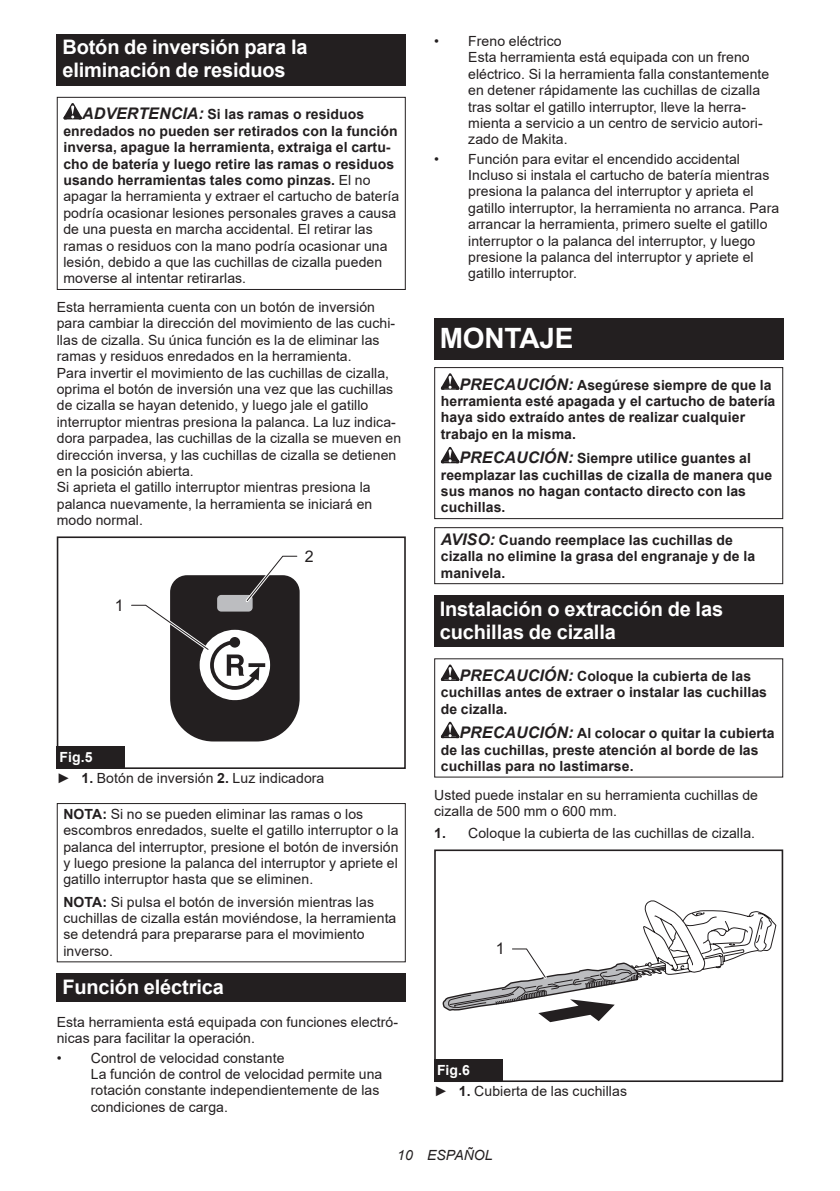
<style>
.page{position:relative;width:840px;height:1191px;background:#fff}
.page>*{position:absolute;margin:0;border:0;box-sizing:border-box;transform-origin:0 0}
.t1{font:700 28px "Arial";letter-spacing:-.01em;color:#fff}
.t2{font:700 20px/23.4px "Arial";letter-spacing:-.01em;color:#fff}
.t3{font:16px "Arial";color:#231f20}
.t4{font:14px/16.4px "Arial";letter-spacing:.005em;color:#231f20}
.t5{font:700 14px/16.4px "Arial";letter-spacing:.005em;color:#231f20}
.t6{font:italic 14px "Arial";letter-spacing:.005em;color:#231f20}
.s1{font-weight:700;font-style:italic;font-size:16px}
.s2{font-weight:700}
.s3{font-weight:700;color:#fff}
.s4{font-style:italic;font-size:16px}
</style>
<div class="page">
<div style="left:57px;top:34px;width:348px;height:52px;background:#231f20"></div>
<svg style="left:63px;top:103px;width:19px;height:16px"></svg>
<div style="left:57px;top:97px;width:348px;height:193px;border:1px solid #231f20"></div>
<div style="left:57px;top:536px;width:348px;height:233px;border:2px solid #231f20"></div>
<svg style="left:131px;top:555px;width:169px;height:187px"></svg>
<div style="left:57px;top:746px;width:68px;height:23px;background:#231f20"></div>
<div style="left:57px;top:803px;width:348px;height:159px;border:1px solid #231f20"></div>
<div style="left:57px;top:973px;width:348px;height:29px;background:#231f20"></div>
<div style="left:434px;top:318px;width:348px;height:41px;background:#231f20"></div>
<svg style="left:440px;top:373px;width:19px;height:17px"></svg>
<svg style="left:440px;top:447px;width:19px;height:16px"></svg>
<div style="left:434px;top:367px;width:348px;height:152px;border:1px solid #231f20"></div>
<div style="left:434px;top:527px;width:348px;height:57px;border:1px solid #231f20"></div>
<div style="left:434px;top:595px;width:348px;height:52px;background:#231f20"></div>
<svg style="left:440px;top:664px;width:19px;height:17px"></svg>
<svg style="left:440px;top:721px;width:19px;height:17px"></svg>
<div style="left:434px;top:849px;width:348px;height:233px;border:2px solid #231f20"></div>
<svg style="left:442px;top:900px;width:334px;height:123px"></svg>
<div style="left:434px;top:1059px;width:68px;height:23px;background:#231f20"></div>
<h2 class="t2" style="left:62px;top:36px;width:246px">Botón de inversión para la eliminación de residuos</h2>
<p class="t4" style="left:63px;top:106px;width:337px;text-indent:19px"><span class="s1">ADVERTENCIA:</span> <span class="s2">Si las ramas o residuos enredados no pueden ser retirados con la función inversa, apague la herramienta, extraiga el cartu&shy;cho de batería y luego retire las ramas o residuos usando herramientas tales como pinzas.</span> El no apagar la herramienta y extraer el cartucho de batería podría ocasionar lesiones personales graves a causa de una puesta en marcha accidental. El retirar las ramas o residuos con la mano podría ocasionar una lesión, debido a que las cuchillas de cizalla pueden moverse al intentar retirarlas.</p>
<p class="t4" style="left:57px;top:299px;width:346px">Esta herramienta cuenta con un botón de inversión para cambiar la dirección del movimiento de las cuchi&shy;llas de cizalla. Su única función es la de eliminar las ramas y residuos enredados en la herramienta.<br>Para invertir el movimiento de las cuchillas de cizalla, oprima el botón de inversión una vez que las cuchillas de cizalla se hayan detenido, y luego jale el gatillo interruptor mientras presiona la palanca. La luz indica&shy;dora parpadea, las cuchillas de la cizalla se mueven en dirección inversa, y las cuchillas de cizalla se detienen en la posición abierta.<br>Si aprieta el gatillo interruptor mientras presiona la palanca nuevamente, la herramienta se iniciará en modo normal.</p>
<p class="t3" style="left:115px;top:594px;width:10px">1</p>
<p class="t3" style="left:304px;top:545px;width:10px">2</p>
<p class="t4" style="left:57px;top:747px;width:269px;line-height:20.2px"><span class="s3">Fig.5<br></span>► <span class="s2">1.</span> Botón de inversión <span class="s2">2.</span> Luz indicadora</p>
<p class="t4" style="left:63px;top:805px;width:336px"><span class="s2">NOTA:</span> Si no se pueden eliminar las ramas o los escombros enredados, suelte el gatillo interruptor o la palanca del interruptor, presione el botón de inversión y luego presione la palanca del interruptor y apriete el gatillo interruptor hasta que se eliminen.</p>
<p class="t4" style="left:63px;top:893px;width:334px"><span class="s2">NOTA:</span> Si pulsa el botón de inversión mientras las cuchillas de cizalla están moviéndose, la herramienta se detendrá para prepararse para el movimiento inverso.</p>
<h2 class="t2" style="left:62px;top:975px;width:163px">Función eléctrica</h2>
<p class="t4" style="left:57px;top:1014px;width:343px">Esta herramienta está equipada con funciones electró&shy;nicas para facilitar la operación.</p>
<p class="t4" style="left:91px;top:1049px;width:293px;text-indent:-34px">• Control de velocidad constante<br>La función de control de velocidad permite una rotación constante independientemente de las condiciones de carga.</p>
<p class="t4" style="left:468px;top:33px;width:302px;text-indent:-34px">• Freno eléctrico<br>Esta herramienta está equipada con un freno eléctrico. Si la herramienta falla constantemente en detener rápidamente las cuchillas de cizalla tras soltar el gatillo interruptor, lleve la herra&shy;mienta a servicio a un centro de servicio autori&shy;zado de Makita.</p>
<p class="t4" style="left:468px;top:150px;width:312px;text-indent:-34px">• Función para evitar el encendido accidental Incluso si instala el cartucho de batería mientras presiona la palanca del interruptor y aprieta el gatillo interruptor, la herramienta no arranca. Para arrancar la herramienta, primero suelte el gatillo interruptor o la palanca del interruptor, y luego presione la palanca del interruptor y apriete el gatillo interruptor.</p>
<h1 class="t1" style="left:439px;top:318px;width:135px">MONTAJE</h1>
<p class="t5" style="left:440px;top:377px;width:336px;text-indent:19px"><span class="s4">PRECAUCIÓN:</span> Asegúrese siempre de que la herramienta esté apagada y el cartucho de batería haya sido extraído antes de realizar cualquier trabajo en la misma.</p>
<p class="t5" style="left:440px;top:450px;width:333px;text-indent:19px"><span class="s4">PRECAUCIÓN:</span> Siempre utilice guantes al reemplazar las cuchillas de cizalla de manera que sus manos no hagan contacto directo con las cuchillas.</p>
<p class="t5" style="left:440px;top:532px;width:315px"><span class="s4">AVISO:</span> Cuando reemplace las cuchillas de cizalla no elimine la grasa del engranaje y de la manivela.</p>
<h2 class="t2" style="left:439px;top:597px;width:284px">Instalación o extracción de las cuchillas de cizalla</h2>
<p class="t5" style="left:440px;top:668px;width:327px;text-indent:19px"><span class="s4">PRECAUCIÓN:</span> Coloque la cubierta de las cuchillas antes de extraer o instalar las cuchillas de cizalla.</p>
<p class="t5" style="left:440px;top:725px;width:335px;text-indent:19px"><span class="s4">PRECAUCIÓN:</span> Al colocar o quitar la cubierta de las cuchillas, preste atención al borde de las cuchillas para no lastimarse.</p>
<p class="t4" style="left:434px;top:786px;width:325px">Usted puede instalar en su herramienta cuchillas de cizalla de 500 mm o 600 mm.</p>
<p class="t4" style="left:434px;top:825px;width:322px"><span class="s2">1.</span> Coloque la cubierta de las cuchillas de cizalla.</p>
<p class="t3" style="left:495px;top:937px;width:10px">1</p>
<p class="t4" style="left:434px;top:1060px;width:194px;line-height:20.2px"><span class="s3">Fig.6<br></span>► <span class="s2">1.</span> Cubierta de las cuchillas</p>
<p class="t6" style="left:397px;top:1146px;width:97px">10 ESPAÑOL</p>
</div>
